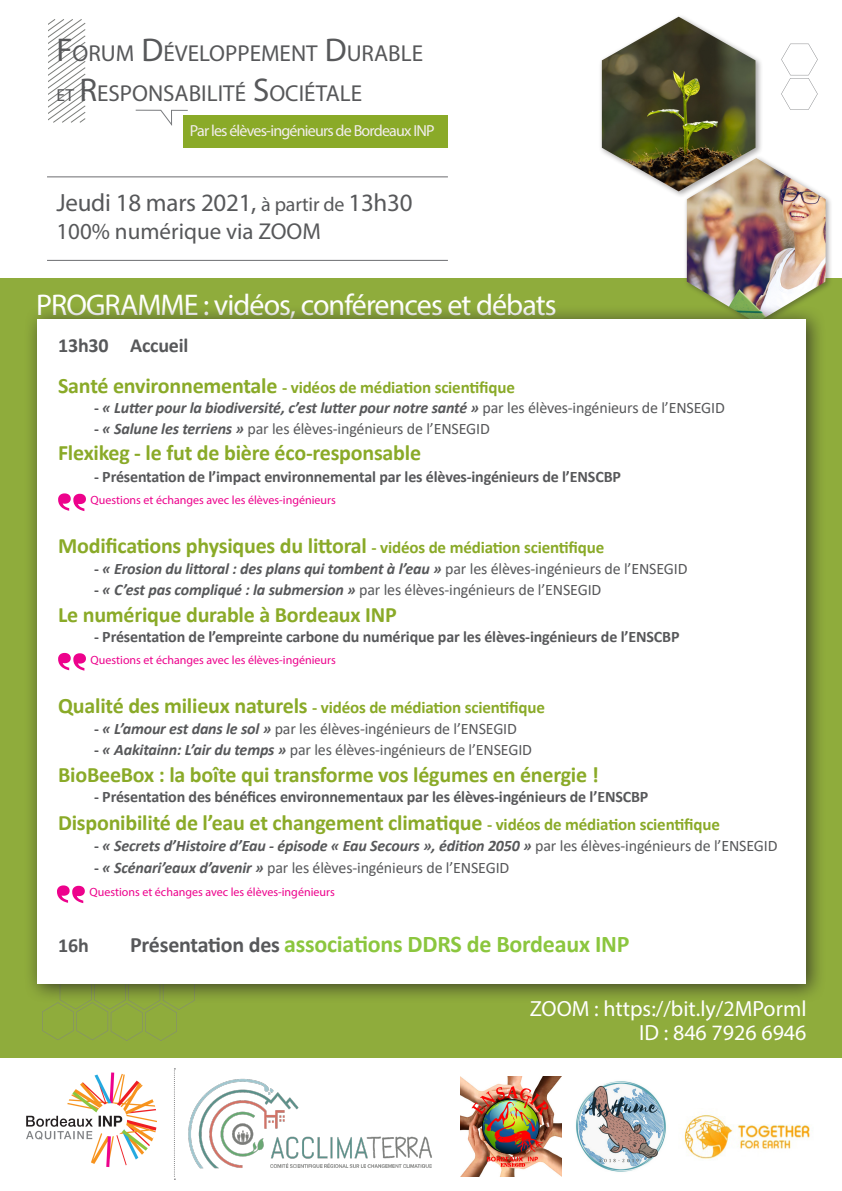
<style>
.page{position:relative;width:842px;height:1191px;background:#fff}
.page>*{position:absolute;margin:0;border:0;box-sizing:border-box;transform-origin:0 0}
.t1{font:30px "Myriad Pro";letter-spacing:-.03em;color:#fff}
.t2{font:25px "Myriad Pro";letter-spacing:-.01em;color:#57585a}
.t3{font:700 24px "Calibri";letter-spacing:-.01em;color:#8bc63e}
.t4{font:23.1px "Myriad Pro";color:#57585a}
.t5{font:23px "Myriad Pro";color:#57585a}
.t6{font:700 22px "Calibri";letter-spacing:-.01em;color:#8aaa28}
.t7{font:22px "Myriad Pro";color:#fff}
.t8{font:700 20px "Calibri";letter-spacing:-.01em;color:#57585a}
.t9{font:700 17px "Calibri";letter-spacing:-.01em;color:#8aaa28}
.t10{font:16px "Calibri";letter-spacing:-.01em;color:#57585a}
.t11{font:italic 700 16px "Calibri";letter-spacing:-.01em;color:#57585a}
.t12{font:700 16px "Calibri";letter-spacing:-.01em;color:#57585a}
.t13{font:16px "Myriad Pro";letter-spacing:-.05em;color:#f2eded}
.t14{font:12px "Myriad Pro";color:#ed028c}
.s1{font-size:33px}
.s2{font-size:17.5px}
.s3{font-size:20px}
.s4{font-size:22px}
.s5{font-style:normal}
.s6{font-weight:400;font-style:normal}
.s7{font-weight:700}
.s8{font-weight:700;font-style:italic}
.s9{font-size:17px}
.s10{font-size:22px;color:#57585a}
</style>
<div class="page">
<img style="left:26px;top:1072px;width:131px;height:95px">
<svg style="left:174px;top:1068px;width:1px;height:111px"></svg>
<div style="left:0;top:278px;width:842px;height:779px;background:#8fac3c"></div>
<svg style="left:42px;top:1003px;width:148px;height:38px"></svg>
<div style="left:598px;top:14px;width:165px;height:184px;background:#231f20;opacity:.4"></div>
<img style="left:602px;top:17px;width:153px;height:174px">
<div style="left:683px;top:155px;width:150px;height:174px;background:#231f20;opacity:.4"></div>
<img style="left:687px;top:158px;width:138px;height:147px">
<svg style="left:781px;top:44px;width:37px;height:66px"></svg>
<svg style="left:48px;top:19px;width:38px;height:104px"></svg>
<hr style="left:47px;top:260px;width:401px;height:1px;background:#6c6d70">
<hr style="left:47px;top:176px;width:401px;height:1px;background:#6c6d70">
<svg style="left:135px;top:109px;width:53px;height:17px"></svg>
<div style="left:183px;top:115px;width:264px;height:33px;background:#8aaa28"></div>
<div style="left:24px;top:305px;width:802px;height:698px;background:#231f20;opacity:.75"></div>
<div style="left:38px;top:319px;width:768px;height:665px;background:#fff"></div>
<img style="left:576px;top:1081px;width:90px;height:91px">
<img style="left:461px;top:1076px;width:100px;height:100px">
<img style="left:684px;top:1114px;width:126px;height:45px">
<svg style="left:58px;top:493px;width:28px;height:18px"></svg>
<svg style="left:58px;top:653px;width:28px;height:17px"></svg>
<svg style="left:57px;top:885px;width:28px;height:18px"></svg>
<img style="left:188px;top:1078px;width:244px;height:91px">
<p class="t4" style="left:56px;top:39px;width:368px"><span class="s1">F</span>ORUM <span class="s1">D</span>ÉVELOPPEMENT <span class="s1">D</span>URABLE</p>
<p class="t4" style="left:56px;top:79px;width:307px"><span class="s2">ET</span> <span class="s1">R</span>ESPONSABILITÉ <span class="s1">S</span>OCIÉTALE</p>
<p class="t13" style="left:190px;top:121px;width:246px">Par les élèves-ingénieurs de Bordeaux INP</p>
<p class="t2" style="left:56px;top:187px;width:358px">Jeudi 18 mars 2021, <span class="s3">à partir de</span> 13h30</p>
<p class="t5" style="left:56px;top:217px;width:266px">100% numérique via ZOOM</p>
<p class="t1" style="left:36px;top:287px;width:522px">PROGRAMME : vidéos, conférences et débats</p>
<p class="t8" style="left:58px;top:332px;width:132px">13h30 Accueil</p>
<p class="t9" style="left:58px;top:375px;width:458px"><span class="s4">Santé environnementale</span> - vidéos de médiation scientifique</p>
<p class="t11" style="left:94px;top:397px;width:632px"><span class="s5">-</span> « Lutter pour la biodiversité, c’est lutter pour notre santé » <span class="s6">par les élèves-ingénieurs de l’ENSEGID</span></p>
<p class="t10" style="left:94px;top:417px;width:397px"><span class="s7">-</span> <span class="s8">« Salune les terriens »</span> par les élèves-ingénieurs de l’ENSEGID</p>
<p class="t6" style="left:58px;top:437px;width:364px">Flexikeg - le fut de bière éco-responsable</p>
<p class="t12" style="left:94px;top:465px;width:528px">- Présentation de l’impact environnemental par les élèves-ingénieurs de l’ENSCBP</p>
<p class="t14" style="left:91px;top:493px;width:247px">Questions et échanges avec les élèves-ingénieurs</p>
<p class="t6" style="left:58px;top:530px;width:548px">Modifications physiques du littoral <span class="s9">- vidéos de médiation scientifique</span></p>
<p class="t11" style="left:94px;top:557px;width:595px"><span class="s5">-</span> « Erosion du littoral : des plans qui tombent à l’eau » <span class="s6">par les élèves-ingénieurs de l’ENSEGID</span></p>
<p class="t10" style="left:94px;top:578px;width:509px"><span class="s7">-</span> <span class="s8">« C’est pas compliqué : la submersion »</span> par les élèves-ingénieurs de l’ENSEGID</p>
<p class="t6" style="left:58px;top:598px;width:340px">Le numérique durable à Bordeaux INP</p>
<p class="t12" style="left:94px;top:625px;width:587px">- Présentation de l’empreinte carbone du numérique par les élèves-ingénieurs de l’ENSCBP</p>
<p class="t14" style="left:91px;top:652px;width:247px">Questions et échanges avec les élèves-ingénieurs</p>
<p class="t9" style="left:58px;top:696px;width:488px"><span class="s4">Qualité des milieux naturels</span> - vidéos de médiation scientifique</p>
<p class="t10" style="left:94px;top:717px;width:424px"><span class="s7">-</span> <span class="s8">« L’amour est dans le sol »</span> par les élèves-ingénieurs de l’ENSEGID</p>
<p class="t10" style="left:94px;top:739px;width:439px"><span class="s7">-</span> <span class="s8">« Aakitainn: L’air du temps »</span> par les élèves-ingénieurs de l’ENSEGID</p>
<p class="t6" style="left:58px;top:759px;width:542px">BioBeeBox : la boîte qui transforme vos légumes en énergie !</p>
<p class="t12" style="left:94px;top:785px;width:556px">- Présentation des bénéfices environnementaux par les élèves-ingénieurs de l’ENSCBP</p>
<p class="t6" style="left:58px;top:807px;width:663px">Disponibilité de l’eau et changement climatique <span class="s9">- vidéos de médiation scientifique</span></p>
<p class="t11" style="left:94px;top:834px;width:685px"><span class="s5">-</span> « Secrets d’Histoire d’Eau - épisode « Eau Secours », édition 2050 » <span class="s6">par les élèves-ingénieurs de l’ENSEGID</span></p>
<p class="t10" style="left:94px;top:856px;width:417px"><span class="s7">-</span> <span class="s8">« Scénari’eaux d’avenir »</span> par les élèves-ingénieurs de l’ENSEGID</p>
<p class="t14" style="left:89px;top:884px;width:247px">Questions et échanges avec les élèves-ingénieurs</p>
<p class="t8" style="left:58px;top:930px;width:32px">16h</p>
<p class="t3" style="left:130px;top:926px;width:501px"><span class="s10">Présentation des</span> associations DDRS de Bordeaux INP</p>
<p class="t7" style="left:530px;top:995px;width:278px">ZOOM : https://bit.ly/2MPorml</p>
<p class="t7" style="left:639px;top:1019px;width:169px">ID : 846 7926 6946</p>
</div>
